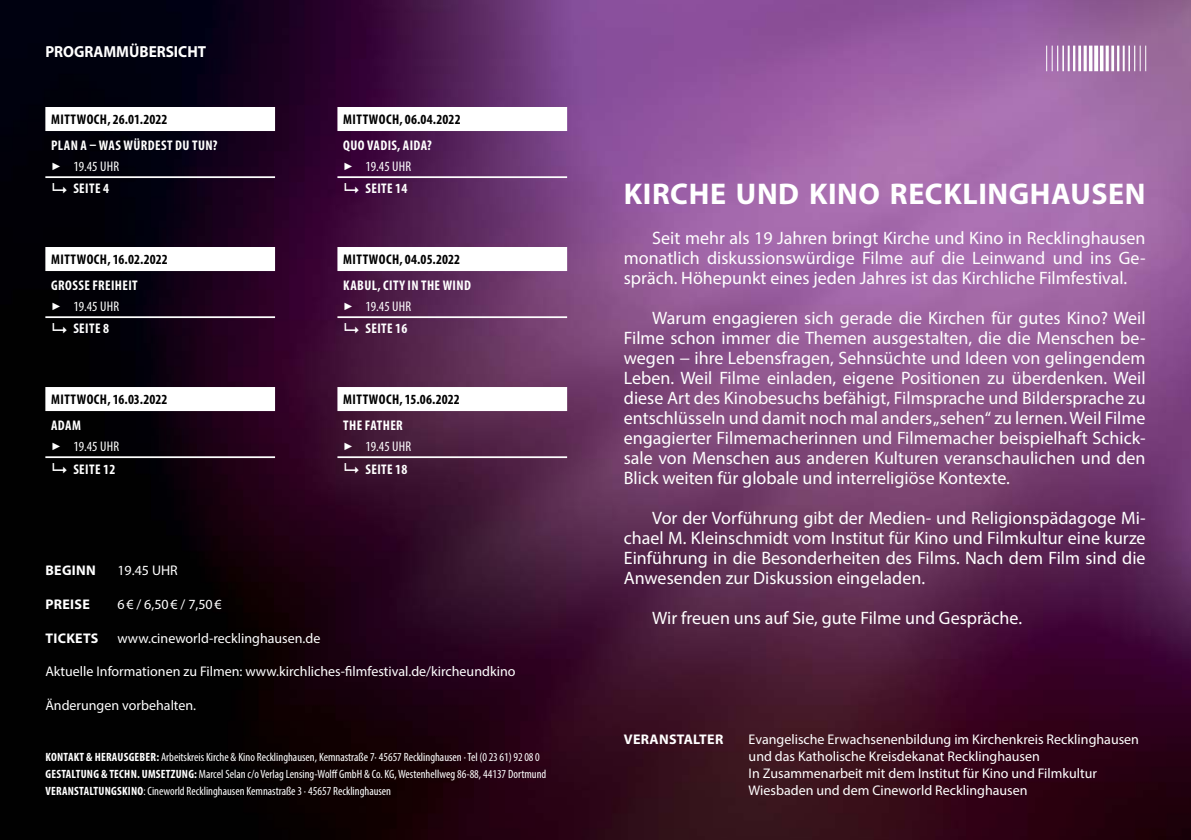
<style>
.page{position:relative;width:1191px;height:840px;background:#fff}
.page>*{position:absolute;margin:0;border:0;box-sizing:border-box;transform-origin:0 0}
.t1{font:700 30px "Myriad Pro";letter-spacing:.02em;color:#fff}
.t2{font:18px/20px "Myriad Pro";color:#fff;text-align:justify}
.t3{font:700 16px "Myriad Pro";color:#fff;scale:.95 1}
.t4{font:14px/16.8px "Myriad Pro";color:#fff}
.t5{font:700 condensed 14px "Myriad Pro";letter-spacing:.03em;color:#fff}
.t6{font:700 condensed 14px "Myriad Pro";letter-spacing:.025em;color:#000}
.t7{font:condensed 14px "Myriad Pro";letter-spacing:.01em;color:#fff}
.t8{font:700 14px "Myriad Pro";letter-spacing:.02em;color:#fff}
.t9{font:condensed 12px/17px "Myriad Pro";color:#fff}
.s1{font-family:"Century Gothic";font-weight:700;font-stretch:normal;font-size:10.6px}
.s2{font-weight:700}
</style>
<div class="page">
<img style="left:0;top:0;width:1191px;height:839px">
<div style="left:45px;top:107px;width:230px;height:24px;background:#fff"></div>
<hr style="left:45px;top:176px;width:230px;height:2px;background:#fff">
<div style="left:45px;top:247px;width:230px;height:24px;background:#fff"></div>
<hr style="left:45px;top:316px;width:230px;height:2px;background:#fff">
<div style="left:45px;top:387px;width:230px;height:24px;background:#fff"></div>
<hr style="left:45px;top:456px;width:230px;height:2px;background:#fff">
<div style="left:337px;top:107px;width:230px;height:24px;background:#fff"></div>
<hr style="left:337px;top:176px;width:230px;height:2px;background:#fff">
<div style="left:337px;top:247px;width:230px;height:24px;background:#fff"></div>
<hr style="left:337px;top:316px;width:230px;height:2px;background:#fff">
<div style="left:337px;top:387px;width:230px;height:24px;background:#fff"></div>
<hr style="left:337px;top:456px;width:230px;height:2px;background:#fff">
<svg style="left:1094px;top:46px;width:4px;height:25px"></svg>
<hr style="left:1089px;top:46px;width:3px;height:25px;background:#fff">
<hr style="left:1083px;top:46px;width:3px;height:25px;background:#fff">
<hr style="left:1078px;top:46px;width:3px;height:25px;background:#fff">
<hr style="left:1073px;top:46px;width:2px;height:25px;background:#fff">
<hr style="left:1067px;top:46px;width:2px;height:25px;background:#fff">
<hr style="left:1062px;top:46px;width:2px;height:25px;background:#fff">
<svg style="left:1046px;top:46px;width:12px;height:25px"></svg>
<hr style="left:1100px;top:46px;width:3px;height:25px;background:#fff">
<hr style="left:1105px;top:46px;width:3px;height:25px;background:#fff">
<hr style="left:1111px;top:46px;width:3px;height:25px;background:#fff">
<hr style="left:1117px;top:46px;width:2px;height:25px;background:#fff">
<hr style="left:1122px;top:46px;width:2px;height:25px;background:#fff">
<hr style="left:1128px;top:46px;width:2px;height:25px;background:#fff">
<svg style="left:1134px;top:46px;width:12px;height:25px"></svg>
<svg style="left:53px;top:183px;width:28px;height:15px"></svg>
<svg style="left:53px;top:323px;width:28px;height:15px"></svg>
<svg style="left:53px;top:462px;width:28px;height:16px"></svg>
<svg style="left:345px;top:183px;width:28px;height:15px"></svg>
<svg style="left:345px;top:323px;width:28px;height:15px"></svg>
<svg style="left:345px;top:462px;width:28px;height:16px"></svg>
<p class="t3" style="left:45px;top:42px;width:171px">PROGRAMMÜBERSICHT</p>
<p class="t6" style="left:51px;top:110px;width:118px">MITTWOCH, 26.01.2022</p>
<p class="t5" style="left:51px;top:137px;width:168px">PLAN A – WAS WÜRDEST DU TUN?</p>
<p class="t7" style="left:51px;top:158px;width:70px"><span class="s1">►</span> 19.45 UHR</p>
<p class="t5" style="left:73px;top:180px;width:37px">SEITE 4</p>
<p class="t6" style="left:51px;top:250px;width:118px">MITTWOCH, 16.02.2022</p>
<p class="t5" style="left:51px;top:276px;width:88px">GROSSE FREIHEIT</p>
<p class="t7" style="left:51px;top:298px;width:70px"><span class="s1">►</span> 19.45 UHR</p>
<p class="t5" style="left:73px;top:320px;width:37px">SEITE 8</p>
<p class="t6" style="left:51px;top:390px;width:118px">MITTWOCH, 16.03.2022</p>
<p class="t5" style="left:51px;top:416px;width:31px">ADAM</p>
<p class="t7" style="left:51px;top:438px;width:70px"><span class="s1">►</span> 19.45 UHR</p>
<p class="t5" style="left:73px;top:460px;width:43px">SEITE 12</p>
<p class="t6" style="left:343px;top:110px;width:119px">MITTWOCH, 06.04.2022</p>
<p class="t5" style="left:343px;top:137px;width:90px">QUO VADIS, AIDA?</p>
<p class="t7" style="left:343px;top:158px;width:70px"><span class="s1">►</span> 19.45 UHR</p>
<p class="t5" style="left:365px;top:180px;width:43px">SEITE 14</p>
<p class="t6" style="left:343px;top:250px;width:118px">MITTWOCH, 04.05.2022</p>
<p class="t5" style="left:343px;top:276px;width:129px">KABUL, CITY IN THE WIND</p>
<p class="t7" style="left:343px;top:298px;width:70px"><span class="s1">►</span> 19.45 UHR</p>
<p class="t5" style="left:365px;top:320px;width:43px">SEITE 16</p>
<p class="t6" style="left:343px;top:390px;width:118px">MITTWOCH, 15.06.2022</p>
<p class="t5" style="left:343px;top:416px;width:61px">THE FATHER</p>
<p class="t7" style="left:343px;top:438px;width:70px"><span class="s1">►</span> 19.45 UHR</p>
<p class="t5" style="left:365px;top:460px;width:43px">SEITE 18</p>
<p class="t8" style="left:45px;top:561px;width:52px">BEGINN</p>
<p class="t4" style="left:117px;top:561px;width:62px">19.45 UHR</p>
<p class="t8" style="left:45px;top:594px;width:46px">PREISE</p>
<p class="t4" style="left:117px;top:595px;width:106px">6€ / 6,50€ / 7,50€</p>
<p class="t8" style="left:45px;top:628px;width:54px">TICKETS</p>
<p class="t4" style="left:117px;top:629px;width:204px">www.cineworld-recklinghausen.de</p>
<p class="t4" style="left:45px;top:662px;width:472px">Aktuelle Informationen zu Filmen: www.kirchliches-filmfestival.de/kircheundkino</p>
<p class="t4" style="left:45px;top:696px;width:152px">Änderungen vorbehalten.</p>
<p class="t9" style="left:45px;top:747px;width:502px"><span class="s2">KONTAKT &amp; HERAUSGEBER:</span> Arbeitskreis Kirche &amp; Kino Recklinghausen, Kemnastraße 7· 45657 Recklinghausen · Tel (02361) 92080<br><span class="s2">GESTALTUNG &amp; TECHN. UMSETZUNG:</span> Marcel Selan c/o Verlag Lensing-Wolff GmbH &amp; Co. KG, Westenhellweg 86-88, 44137 Dortmund<br><span class="s2">VERANSTALTUNGSKINO</span>: Cineworld Recklinghausen Kemnastraße 3 · 45657 Recklinghausen</p>
<h1 class="t1" style="left:624px;top:174px;width:523px">KIRCHE UND KINO RECKLINGHAUSEN</h1>
<p class="t2" style="left:624px;top:227px;width:523px;text-indent:28px">Seit mehr als 19 Jahren bringt Kirche und Kino in Recklinghausen monatlich diskussionswürdige Filme auf die Leinwand und ins Ge&shy;spräch. Höhepunkt eines jeden Jahres ist das Kirchliche Filmfestival.</p>
<p class="t2" style="left:624px;top:307px;width:523px;text-indent:28px">Warum engagieren sich gerade die Kirchen für gutes Kino? Weil Filme schon immer die Themen ausgestalten, die die Menschen be&shy;wegen − ihre Lebensfragen, Sehnsüchte und Ideen von gelingendem Leben. Weil Filme einladen, eigene Positionen zu überdenken. Weil diese Art des Kinobesuchs befähigt, Filmsprache und Bildersprache zu entschlüsseln und damit noch mal anders „sehen“ zu lernen. Weil Filme engagierter Filmemacherinnen und Filmemacher beispielhaft Schick&shy;sale von Menschen aus anderen Kulturen veranschaulichen und den Blick weiten für globale und interreligiöse Kontexte.</p>
<p class="t2" style="left:624px;top:507px;width:523px;text-indent:28px">Vor der Vorführung gibt der Medien- und Religionspädagoge Mi&shy;chael M. Kleinschmidt vom Institut für Kino und Filmkultur eine kurze Einführung in die Besonderheiten des Films. Nach dem Film sind die Anwesenden zur Diskussion eingeladen.</p>
<p class="t2" style="left:652px;top:607px;width:371px">Wir freuen uns auf Sie, gute Filme und Gespräche.</p>
<p class="t8" style="left:624px;top:729px;width:101px">VERANSTALTER</p>
<p class="t4" style="left:748px;top:730px;width:392px">Evangelische Erwachsenenbildung im Kirchenkreis Recklinghausen und das Katholische Kreisdekanat Recklinghausen<br>In Zusammenarbeit mit dem Institut für Kino und Filmkultur Wiesbaden und dem Cineworld Recklinghausen</p>
</div>
